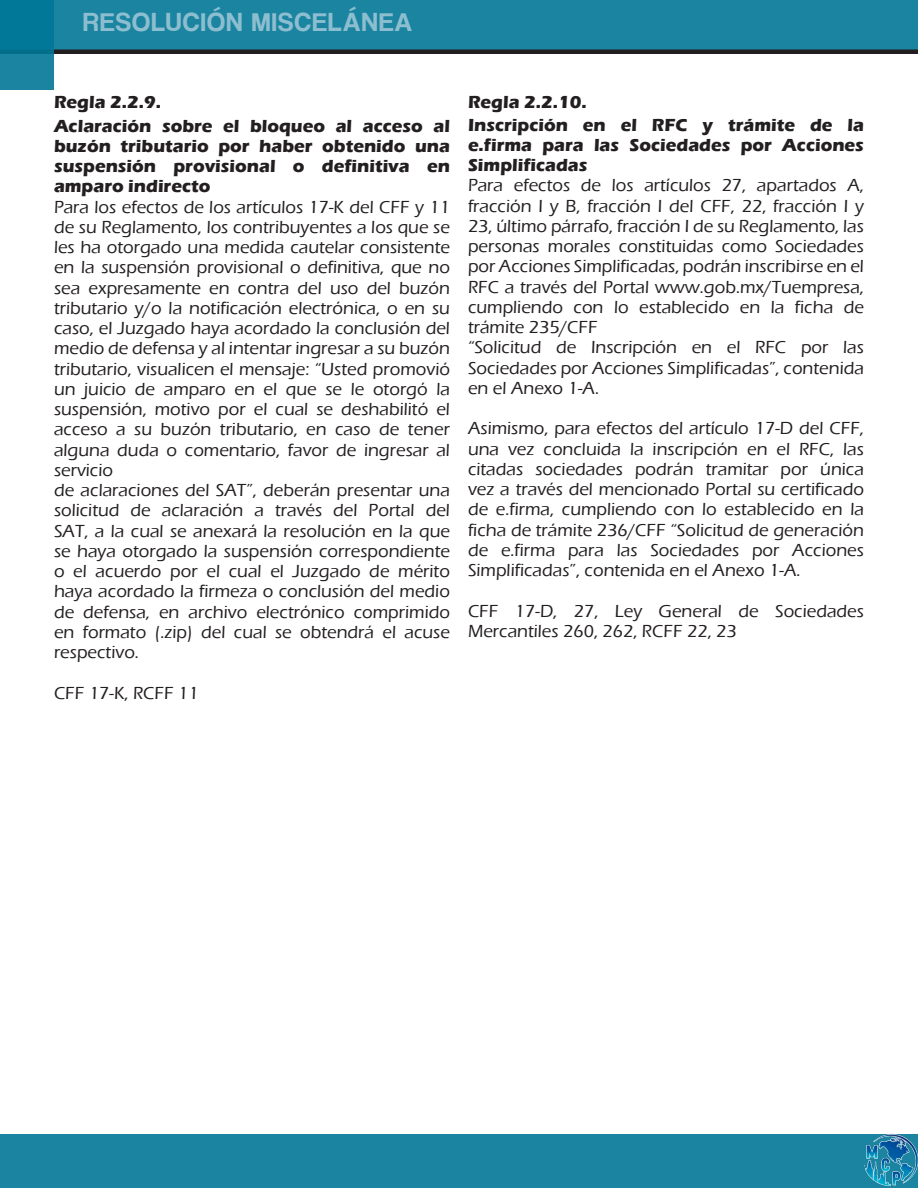
<style>
.page{position:relative;width:918px;height:1188px;background:#fff}
.page>*{position:absolute;margin:0;border:0;box-sizing:border-box;transform-origin:0 0}
.t1{font:27px "Coolvetica Rg";letter-spacing:.05em;color:#9ac5d5}
.t2{font:500 18px/20.2px "Eras ITC";color:#231f20;text-align:justify}
.t3{font:700 18px/20.2px "Eras ITC";color:#231f20;text-align:justify}
</style>
<div class="page">
<div style="left:0;top:0;width:918px;height:54px;background:#1a84a1"></div>
<div style="left:0;top:1134px;width:918px;height:54px;background:#1a84a1"></div>
<hr style="left:0;top:50px;width:918px;height:4px;background:#231f20">
<img style="left:864px;top:1134px;width:54px;height:53px">
<svg style="left:0;top:0;width:54px;height:90px;background:#0b7c9a"></svg>
<h1 class="t1" style="left:83px;top:6px;width:331px">RESOLUCIÓN MISCELÁNEA</h1>
<p class="t3" style="left:54px;top:92px;width:109px">Regla 2.2.9.</p>
<p class="t3" style="left:54px;top:116px;width:398px">Aclaración sobre el bloqueo al acceso al buzón tributario por haber obtenido una suspensión provisional o definitiva en amparo indirecto</p>
<p class="t2" style="left:54px;top:197px;width:398px">Para los efectos de los artículos 17-K del CFF y 11 de su Reglamento, los contribuyentes a los que se les ha otorgado una medida cautelar consistente en la suspensión provisional o definitiva, que no sea expresamente en contra del uso del buzón tributario y/o la notificación electrónica, o en su caso, el Juzgado haya acordado la conclusión del medio de defensa y al intentar ingresar a su buzón tributario, visualicen el mensaje: “Usted promovió un juicio de amparo en el que se le otorgó la suspensión, motivo por el cual se deshabilitó el acceso a su buzón tributario, en caso de tener alguna duda o comentario, favor de ingresar al servicio</p>
<p class="t2" style="left:54px;top:480px;width:398px">de aclaraciones del SAT”, deberán presentar una solicitud de aclaración a través del Portal del SAT, a la cual se anexará la resolución en la que se haya otorgado la suspensión correspondiente o el acuerdo por el cual el Juzgado de mérito haya acordado la firmeza o conclusión del medio de defensa, en archivo electrónico comprimido en formato (.zip) del cual se obtendrá el acuse respectivo.</p>
<p class="t2" style="left:54px;top:683px;width:146px">CFF 17-K, RCFF 11</p>
<p class="t3" style="left:468px;top:92px;width:120px">Regla 2.2.10.</p>
<p class="t3" style="left:468px;top:115px;width:398px">Inscripción en el RFC y trámite de la e.firma para las Sociedades por Acciones Simplificadas</p>
<p class="t2" style="left:468px;top:176px;width:398px">Para efectos de los artículos 27, apartados A, fracción I y B, fracción I del CFF, 22, fracción I y 23, último párrafo, fracción I de su Reglamento, las personas morales constituidas como Sociedades por Acciones Simplificadas, podrán inscribirse en el RFC a través del Portal www.gob.mx/Tuempresa, cumpliendo con lo establecido en la ficha de trámite 235/CFF</p>
<p class="t2" style="left:468px;top:338px;width:397px">“Solicitud de Inscripción en el RFC por las Sociedades por Acciones Simplificadas”, contenida en el Anexo 1-A.</p>
<p class="t2" style="left:468px;top:419px;width:398px">Asimismo, para efectos del artículo 17-D del CFF, una vez concluida la inscripción en el RFC, las citadas sociedades podrán tramitar por única vez a través del mencionado Portal su certificado de e.firma, cumpliendo con lo establecido en la ficha de trámite 236/CFF “Solicitud de generación de e.firma para las Sociedades por Acciones Simplificadas”, contenida en el Anexo 1-A.</p>
<p class="t2" style="left:468px;top:601px;width:398px">CFF 17-D, 27, Ley General de Sociedades<br>Mercantiles 260, 262, RCFF 22, 23</p>
</div>
